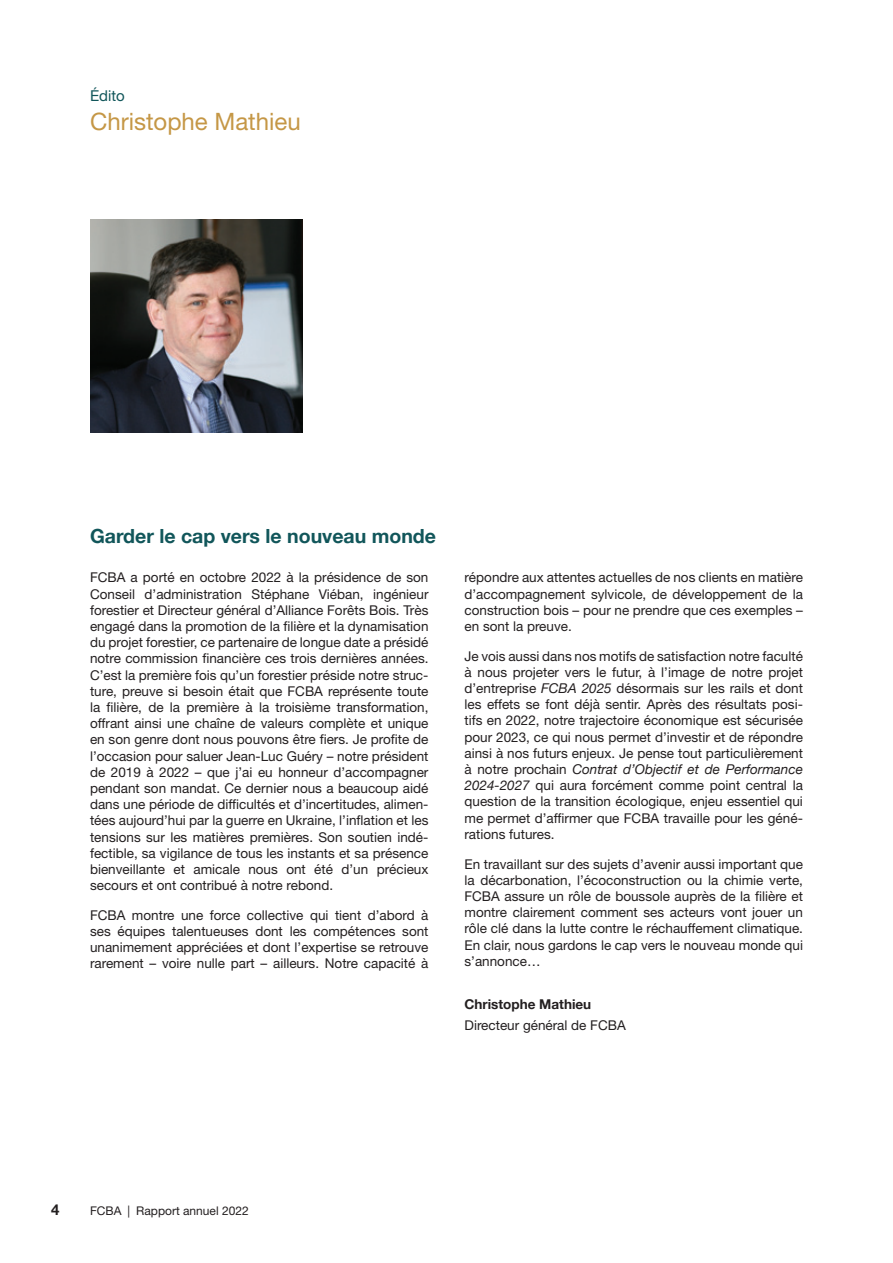
<style>
.page{position:relative;width:893px;height:1263px;background:#fff}
.page>*{position:absolute;margin:0;border:0;box-sizing:border-box;transform-origin:0 0}
.t1{font:24px "Helvetica Neue";color:#c59746}
.t2{font:700 19.5px "Helvetica Neue";color:#11565a}
.t3{font:15px "Helvetica Neue";color:#11565a}
.t4{font:700 15px "Helvetica Neue";color:#231f20}
.t5{font:13.5px/16.2px "Helvetica Neue";color:#231f20;text-align:justify}
.t6{font:700 13.5px "Helvetica Neue";color:#231f20}
.t7{font:12px "Helvetica Neue";color:#231f20}
.s1{font-style:italic}
</style>
<div class="page">
<img style="left:90px;top:220px;width:213px;height:212px">
<p class="t3" style="left:90px;top:90px;width:36px">Édito</p>
<h1 class="t1" style="left:90px;top:112px;width:212px">Christophe Mathieu</h1>
<h2 class="t2" style="left:90px;top:523px;width:347px">Garder le cap vers le nouveau monde</h2>
<p class="t5" style="left:90px;top:571px;width:340px">FCBA a porté en octobre 2022 à la présidence de son Conseil d’administration Stéphane Viéban, ingénieur forestier et Directeur général d’Alliance Forêts Bois. Très engagé dans la promotion de la filière et la dynamisation du projet forestier, ce partenaire de longue date a présidé notre commission financière ces trois dernières années.<br>C’est la première fois qu’un forestier préside notre struc&shy;ture, preuve si besoin était que FCBA représente toute la filière, de la première à la troisième transformation, offrant ainsi une chaîne de valeurs complète et unique en son genre dont nous pouvons être fiers. Je profite de l’occasion pour saluer Jean-Luc Guéry – notre président de 2019 à 2022 – que j’ai eu honneur d’accompagner pendant son mandat. Ce dernier nous a beaucoup aidé dans une période de difficultés et d’incertitudes, alimen&shy;tées aujourd’hui par la guerre en Ukraine, l’inflation et les tensions sur les matières premières. Son soutien indé&shy;fectible, sa vigilance de tous les instants et sa présence bienveillante et amicale nous ont été d’un précieux secours et ont contribué à notre rebond.</p>
<p class="t5" style="left:90px;top:908px;width:340px">FCBA montre une force collective qui tient d’abord à ses équipes talentueuses dont les compétences sont unanimement appréciées et dont l’expertise se retrouve rarement – voire nulle part – ailleurs. Notre capacité à</p>
<p class="t5" style="left:464px;top:571px;width:340px">répondre aux attentes actuelles de nos clients en matière d’accompagnement sylvicole, de développement de la construction bois – pour ne prendre que ces exemples – en sont la preuve.</p>
<p class="t5" style="left:464px;top:649px;width:340px">Je vois aussi dans nos motifs de satisfaction notre faculté à nous projeter vers le futur, à l’image de notre projet d’entreprise <span class="s1">FCBA 2025</span> désormais sur les rails et dont les effets se font déjà sentir. Après des résultats posi&shy;tifs en 2022, notre trajectoire économique est sécurisée pour 2023, ce qui nous permet d’investir et de répondre ainsi à nos futurs enjeux. Je pense tout particulièrement à notre prochain <span class="s1">Contrat d’Objectif et de Performance 2024-2027</span> qui aura forcément comme point central la question de la transition écologique, enjeu essentiel qui me permet d’affirmer que FCBA travaille pour les géné&shy;rations futures.</p>
<p class="t5" style="left:464px;top:857px;width:340px">En travaillant sur des sujets d’avenir aussi important que la décarbonation, l’écoconstruction ou la chimie verte, FCBA assure un rôle de boussole auprès de la filière et montre clairement comment ses acteurs vont jouer un rôle clé dans la lutte contre le réchauffement climatique.<br>En clair, nous gardons le cap vers le nouveau monde qui s’annonce…</p>
<p class="t6" style="left:464px;top:996px;width:128px">Christophe Mathieu</p>
<p class="t5" style="left:464px;top:1018px;width:163px">Directeur général de FCBA</p>
<p class="t4" style="left:51px;top:1200px;width:10px">4</p>
<p class="t7" style="left:90px;top:1206px;width:160px">FCBA | Rapport annuel 2022</p>
</div>
